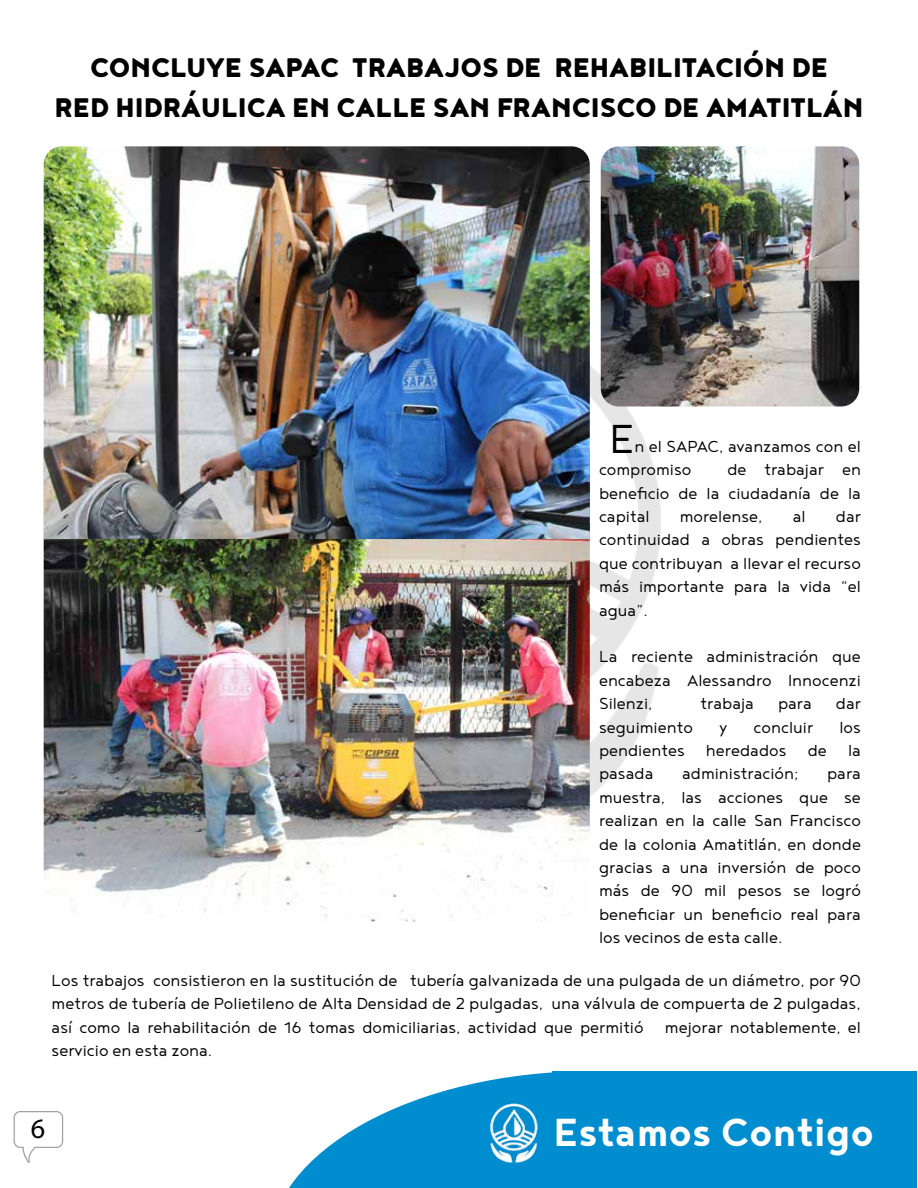
<style>
.page{position:relative;width:918px;height:1188px;background:#fff}
.page>*{position:absolute;margin:0;border:0;box-sizing:border-box;transform-origin:0 0}
.t1{font:300 49.5px "Noyh";color:#000}
.t2{font:700 48px "Noyh";color:#fff}
.t3{font:900 33px/39.6px "Noyh";color:#000;text-align:center}
.t4{font:28.05px "Myriad Pro";color:#000}
.t5{font:300 19.5px/23.4px "Noyh";color:#000;text-align:justify}
</style>
<div class="page">
<svg style="left:289px;top:1072px;width:263px;height:116px;fill:#008dcf"></svg>
<div style="left:552px;top:1072px;width:364px;height:116px;background:#008dcf"></div>
<img style="left:590px;top:231px;width:236px;height:565px">
<svg style="left:14px;top:1111px;width:49px;height:52px"></svg>
<img style="left:474px;top:1094px;width:78px;height:81px">
<img style="left:44px;top:539px;width:546px;height:383px">
<img style="left:44px;top:146px;width:546px;height:393px">
<img style="left:601px;top:146px;width:258px;height:260px">
<h3 class="t3" style="left:55px;top:47px;width:810px">CONCLUYE SAPAC TRABAJOS DE REHABILITACIÓN DE<br>RED HIDRÁULICA EN CALLE SAN FRANCISCO DE AMATITLÁN</h3>
<h1 class="t1" style="left:610px;top:412px;width:27px">E</h1>
<p class="t5" style="left:599px;top:434px;width:263px;text-indent:36px">n el SAPAC, avanzamos con el compromiso</p>
<p class="t5" style="left:599px;top:457px;width:264px;text-indent:128px">de trabajar en beneficio de la ciudadanía de la capital</p>
<p class="t5" style="left:599px;top:504px;width:264px;text-indent:237px">dar continuidad a obras pendientes que contribuyan a llevar el recurso más importante para la vida “el agua”.</p>
<p class="t5" style="left:599px;top:645px;width:264px">La reciente administración que encabeza Alessandro Innocenzi Silenzi,</p>
<p class="t5" style="left:680px;top:504px;width:84px">morelense,</p>
<p class="t5" style="left:793px;top:504px;width:14px">al</p>
<p class="t5" style="left:701px;top:691px;width:162px">trabaja para dar</p>
<p class="t5" style="left:599px;top:715px;width:95px">seguimiento</p>
<p class="t5" style="left:719px;top:715px;width:10px">y</p>
<p class="t5" style="left:754px;top:715px;width:61px">concluir</p>
<p class="t5" style="left:599px;top:715px;width:264px;text-indent:240px">los pendientes heredados de la pasada</p>
<p class="t5" style="left:682px;top:762px;width:118px">administración;</p>
<p class="t5" style="left:599px;top:762px;width:264px;text-indent:228px">para muestra, las acciones que se realizan en la calle San Francisco de la colonia Amatitlán, en donde gracias a una inversión de poco más de 90 mil pesos se logró beneficiar un beneficio real para los vecinos de esta calle.</p>
<p class="t5" style="left:52px;top:968px;width:811px">Los trabajos consistieron en la sustitución de tubería galvanizada de una pulgada de un diámetro, por 90 metros de tubería de Polietileno de Alta Densidad de 2 pulgadas, una válvula de compuerta de 2 pulgadas, así como la rehabilitación de 16 tomas domiciliarias, actividad que permitió mejorar notablemente, el servicio en esta zona.</p>
<h3 class="t4" style="left:31px;top:1112px;width:16px">6</h3>
<h2 class="t2" style="left:553px;top:1104px;width:322px">Estamos Contigo</h2>
</div>
